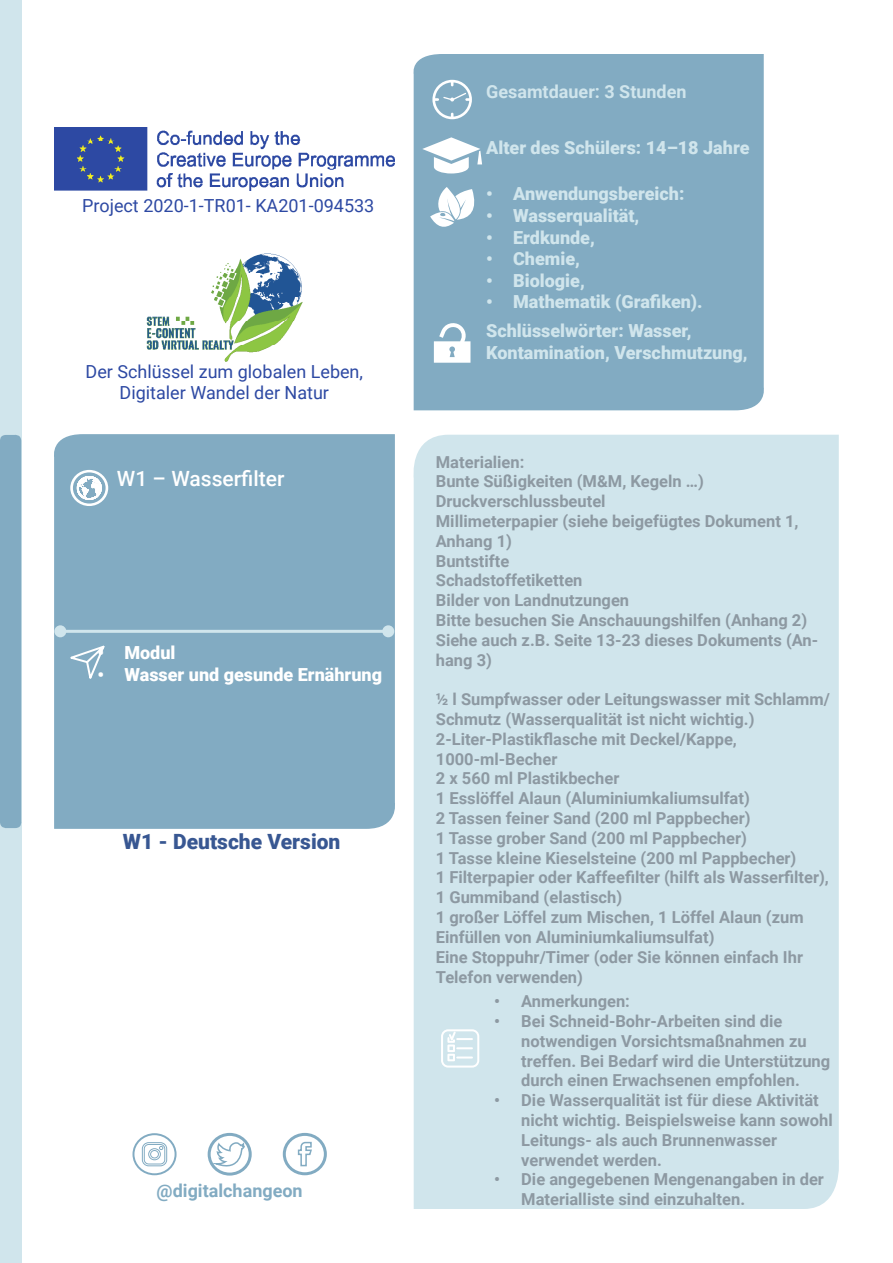
<style>
.page{position:relative;width:893px;height:1263px;background:#fff}
.page>*{position:absolute;margin:0;border:0;box-sizing:border-box;transform-origin:0 0}
.t1{font:900 21px "Roboto";color:#385792}
.t2{font:500 21px "Roboto";color:#fff}
.t3{font:900 18px/21.6px "Roboto";color:#d0e5ec}
.t4{font:18px "Roboto";color:#2d49a3}
.t5{font:900 18px "Roboto";color:#fff}
.t6{font:700 18px "Roboto";color:#d0e5ec}
.t7{font:700 18px "Roboto";color:#82abc2}
.t8{font:700 16.5px/19.8px "Roboto";color:#8d99a2}
</style>
<div class="page">
<div style="left:54px;top:434px;width:341px;height:395px;background:#82abc2"></div>
<div style="left:413px;top:54px;width:351px;height:356px;background:#82abc2"></div>
<div style="left:413px;top:435px;width:426px;height:774px;background:#d0e5ec"></div>
<img style="left:55px;top:128px;width:339px;height:63px">
<img style="left:146px;top:253px;width:157px;height:109px">
<div style="left:0;top:0;width:21px;height:1263px;background:#d0e5ec"></div>
<div style="left:0;top:434px;width:22px;height:394px;background:#82abc2"></div>
<hr style="left:60px;top:630px;width:328px;height:3px;background:#d0e5ec">
<div style="left:54px;top:625px;width:12px;height:12px;background:#d0e5ec;border-radius:50%"></div>
<div style="left:382px;top:625px;width:12px;height:12px;background:#d0e5ec;border-radius:50%"></div>
<svg style="left:65px;top:644px;width:41px;height:41px;background:#93b6ca"></svg>
<svg style="left:70px;top:470px;width:38px;height:36px"></svg>
<svg style="left:432px;top:80px;width:40px;height:39px"></svg>
<svg style="left:430px;top:187px;width:49px;height:43px"></svg>
<svg style="left:422px;top:137px;width:60px;height:36px"></svg>
<svg style="left:441px;top:1029px;width:38px;height:38px"></svg>
<svg style="left:434px;top:323px;width:36px;height:40px"></svg>
<div style="left:132px;top:1133px;width:45px;height:42px;border:2px solid #82abc2;border-radius:50%"></div>
<svg style="left:141px;top:1142px;width:27px;height:25px"></svg>
<div style="left:208px;top:1133px;width:44px;height:42px;border:3px solid #82abc2;border-radius:50%"></div>
<svg style="left:215px;top:1139px;width:31px;height:33px"></svg>
<div style="left:283px;top:1133px;width:44px;height:42px;border:3px solid #82abc2;border-radius:50%"></div>
<svg style="left:297px;top:1141px;width:15px;height:26px"></svg>
<p class="t4" style="left:82px;top:193px;width:294px">Project 2020-1-TR01- KA201-094533</p>
<p class="t4" style="left:86px;top:359px;width:279px">Der Schlüssel zum globalen Leben,</p>
<p class="t4" style="left:120px;top:380px;width:211px">Digitaler Wandel der Natur</p>
<p class="t2" style="left:117px;top:463px;width:169px">W1 – Wasserfilter</p>
<p class="t5" style="left:97px;top:640px;width:80px">• Modul</p>
<p class="t5" style="left:97px;top:662px;width:286px">• Wasser und gesunde Ernährung</p>
<p class="t1" style="left:123px;top:827px;width:219px">W1 - Deutsche Version</p>
<p class="t7" style="left:157px;top:1178px;width:148px">@digitalchangeon</p>
<p class="t6" style="left:486px;top:79px;width:202px">Gesamtdauer: 3 Stunden</p>
<p class="t3" style="left:486px;top:136px;width:265px">Alter des Schülers: 14–18 Jahre</p>
<p class="t3" style="left:486px;top:183px;width:200px">• Anwendungsbereich:</p>
<p class="t3" style="left:486px;top:204px;width:155px">• Wasserqualität,</p>
<p class="t3" style="left:486px;top:226px;width:110px">• Erdkunde,</p>
<p class="t3" style="left:486px;top:247px;width:95px">• Chemie,</p>
<p class="t3" style="left:486px;top:269px;width:100px">• Biologie,</p>
<p class="t3" style="left:486px;top:291px;width:218px">• Mathematik (Grafiken).</p>
<p class="t3" style="left:486px;top:319px;width:263px">Schlüsselwörter: Wasser,<br>Kontamination, Verschmutzung,</p>
<p class="t8" style="left:436px;top:451px;width:90px">Materialien:</p>
<p class="t8" style="left:436px;top:471px;width:269px">Bunte Süßigkeiten (M&amp;M, Kegeln …)</p>
<p class="t8" style="left:436px;top:491px;width:171px">Druckverschlussbeutel</p>
<p class="t8" style="left:436px;top:511px;width:364px">Millimeterpapier (siehe beigefügtes Dokument 1,<br>Anhang 1)</p>
<p class="t8" style="left:436px;top:550px;width:75px">Buntstifte</p>
<p class="t8" style="left:436px;top:570px;width:148px">Schadstoffetiketten</p>
<p class="t8" style="left:436px;top:590px;width:195px">Bilder von Landnutzungen</p>
<p class="t8" style="left:436px;top:610px;width:373px">Bitte besuchen Sie Anschauungshilfen (Anhang 2)</p>
<p class="t8" style="left:436px;top:629px;width:384px">Siehe auch z.B. Seite 13-23 dieses Dokuments (An&shy;hang 3)</p>
<p class="t8" style="left:436px;top:689px;width:396px">½ l Sumpfwasser oder Leitungswasser mit Schlamm/<br>Schmutz (Wasserqualität ist nicht wichtig.)</p>
<p class="t8" style="left:436px;top:728px;width:303px">2-Liter-Plastikflasche mit Deckel/Kappe,<br>1000-ml-Becher</p>
<p class="t8" style="left:436px;top:768px;width:185px">2 x 560 ml Plastikbecher</p>
<p class="t8" style="left:436px;top:788px;width:315px">1 Esslöffel Alaun (Aluminiumkaliumsulfat)</p>
<p class="t8" style="left:436px;top:808px;width:316px">2 Tassen feiner Sand (200 ml Pappbecher)</p>
<p class="t8" style="left:436px;top:827px;width:313px">1 Tasse grober Sand (200 ml Pappbecher)</p>
<p class="t8" style="left:436px;top:847px;width:362px">1 Tasse kleine Kieselsteine (200 ml Pappbecher)</p>
<p class="t8" style="left:436px;top:867px;width:395px">1 Filterpapier oder Kaffeefilter (hilft als Wasserfilter),<br>1 Gummiband (elastisch)</p>
<p class="t8" style="left:436px;top:907px;width:369px">1 großer Löffel zum Mischen, 1 Löffel Alaun (zum<br>Einfüllen von Aluminiumkaliumsulfat)</p>
<p class="t8" style="left:436px;top:946px;width:369px">Eine Stoppuhr/Timer (oder Sie können einfach Ihr<br>Telefon verwenden)</p>
<p class="t8" style="left:494px;top:991px;width:137px">• Anmerkungen:</p>
<p class="t8" style="left:521px;top:1010px;width:311px;text-indent:-27px">• Bei Schneid-Bohr-Arbeiten sind die notwendigen Vorsichtsmaßnahmen zu treffen. Bei Bedarf wird die Unterstützung durch einen Erwachsenen empfohlen.</p>
<p class="t8" style="left:521px;top:1090px;width:313px;text-indent:-27px">• Die Wasserqualität ist für diese Aktivität nicht wichtig. Beispielsweise kann sowohl Leitungs- als auch Brunnenwasser verwendet werden.</p>
<p class="t8" style="left:521px;top:1169px;width:304px;text-indent:-27px">• Die angegebenen Mengenangaben in der<br>Materialliste sind einzuhalten.</p>
</div>
